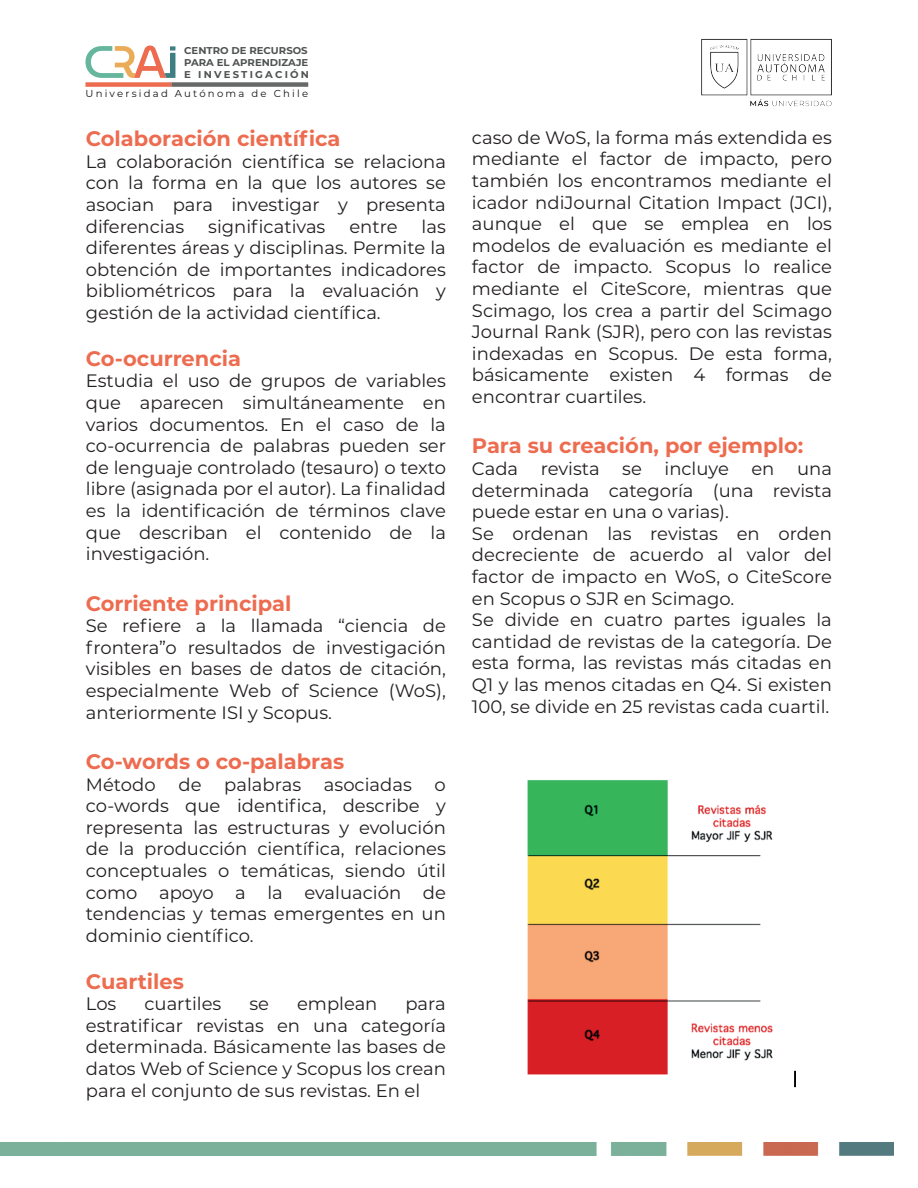
<style>
.page{position:relative;width:918px;height:1188px;background:#fff}
.page>*{position:absolute;margin:0;border:0;box-sizing:border-box;transform-origin:0 0}
.t1{font:700 21px "Montserrat";color:#ed6c50}
.t2{font:18px/21.6px "Montserrat";color:#231f20;text-align:justify}
.t3{font:10.05px "Montserrat";letter-spacing:.22em;color:#121516}
.t4{font:700 9.9px/11.9px "Montserrat";color:#4f5252}
</style>
<div class="page">
<img style="left:527px;top:780px;width:269px;height:308px">
<svg style="left:85px;top:46px;width:90px;height:32px"></svg>
<div style="left:171px;top:82px;width:137px;height:5px;background:#666968"></div>
<div style="left:85px;top:82px;width:86px;height:5px;background:#ed6c50"></div>
<img style="left:701px;top:38px;width:131px;height:69px">
<img style="left:0;top:1142px;width:894px;height:14px">
<p class="t4" style="left:184px;top:44px;width:126px">CENTRO DE RECURSOS<br>PARA EL APRENDIZAJE<br>E INVESTIGACIÓN</p>
<p class="t3" style="left:85px;top:87px;width:224px">Universidad Autónoma de Chile</p>
<p class="t1" style="left:86px;top:124px;width:256px">Colaboración científica</p>
<p class="t2" style="left:86px;top:150px;width:362px">La colaboración científica se relaciona con la forma en la que los autores se asocian para investigar y presenta diferencias</p>
<p class="t2" style="left:208px;top:215px;width:119px">significativas</p>
<p class="t2" style="left:349px;top:215px;width:50px">entre</p>
<p class="t2" style="left:86px;top:215px;width:362px;text-indent:336px">las diferentes áreas y disciplinas. Permite la obtención de importantes indicadores bibliométricos para la evaluación y gestión de la actividad científica.</p>
<p class="t1" style="left:86px;top:343px;width:157px">Co-ocurrencia</p>
<p class="t2" style="left:86px;top:369px;width:362px">Estudia el uso de grupos de variables que aparecen simultáneamente en varios documentos. En el caso de la co-ocurrencia de palabras pueden ser de lenguaje controlado (tesauro) o texto libre (asignada por el autor). La finalidad es la identificación de términos clave que describan el contenido de la investigación.</p>
<p class="t1" style="left:86px;top:588px;width:207px">Corriente principal</p>
<p class="t2" style="left:86px;top:614px;width:362px">Se refiere a la llamada “ciencia de frontera”o resultados de investigación visibles en bases de datos de citación, especialmente Web of Science (WoS), anteriormente ISI y Scopus.</p>
<p class="t1" style="left:86px;top:746px;width:260px">Co-words o co-palabras</p>
<p class="t2" style="left:86px;top:773px;width:71px">Método</p>
<p class="t2" style="left:178px;top:773px;width:25px">de</p>
<p class="t2" style="left:224px;top:773px;width:78px">palabras</p>
<p class="t2" style="left:324px;top:773px;width:89px">asociadas</p>
<p class="t2" style="left:86px;top:773px;width:362px;text-indent:349px">o co-words que identifica, describe y representa las estructuras y evolución de la producción científica, relaciones conceptuales o temáticas, siendo útil como apoyo a la evaluación de tendencias y temas emergentes en un dominio científico.</p>
<p class="t1" style="left:86px;top:966px;width:100px">Cuartiles</p>
<p class="t2" style="left:86px;top:992px;width:32px">Los</p>
<p class="t2" style="left:144px;top:992px;width:79px">cuartiles</p>
<p class="t2" style="left:249px;top:992px;width:21px">se</p>
<p class="t2" style="left:297px;top:992px;width:82px">emplean</p>
<p class="t2" style="left:86px;top:992px;width:362px;text-indent:320px">para estratificar revistas en una categoría determinada. Básicamente las bases de datos Web of Science y Scopus los crean para el conjunto de sus revistas. En el</p>
<p class="t2" style="left:472px;top:126px;width:362px">caso de WoS, la forma más extendida es mediante el factor de impacto, pero también los encontramos mediante el icador ndiJournal Citation Impact (JCI), aunque el que se emplea en los modelos de evaluación es mediante el factor de impacto. Scopus lo realice mediante el CiteScore, mientras que Scimago, los crea a partir del Scimago Journal Rank (SJR), pero con las revistas indexadas en Scopus. De esta forma, básicamente existen 4 formas de encontrar cuartiles.</p>
<p class="t1" style="left:472px;top:431px;width:333px">Para su creación, por ejemplo:</p>
<p class="t2" style="left:472px;top:457px;width:48px">Cada</p>
<p class="t2" style="left:541px;top:457px;width:61px">revista</p>
<p class="t2" style="left:622px;top:457px;width:21px">se</p>
<p class="t2" style="left:665px;top:457px;width:66px">incluye</p>
<p class="t2" style="left:751px;top:457px;width:25px">en</p>
<p class="t2" style="left:472px;top:457px;width:362px;text-align:left;text-indent:325px">una determinada categoría (una revista puede estar en una o varias).<br>Se ordenan las revistas en orden decreciente de acuerdo al valor del factor de impacto en WoS, o CiteScore en Scopus o SJR en Scimago.<br>Se divide en cuatro partes iguales la cantidad de revistas de la categoría. De esta forma, las revistas más citadas en<br>Q1 y las menos citadas en Q4. Si existen<br>100, se divide en 25 revistas cada cuartil.</p>
</div>
